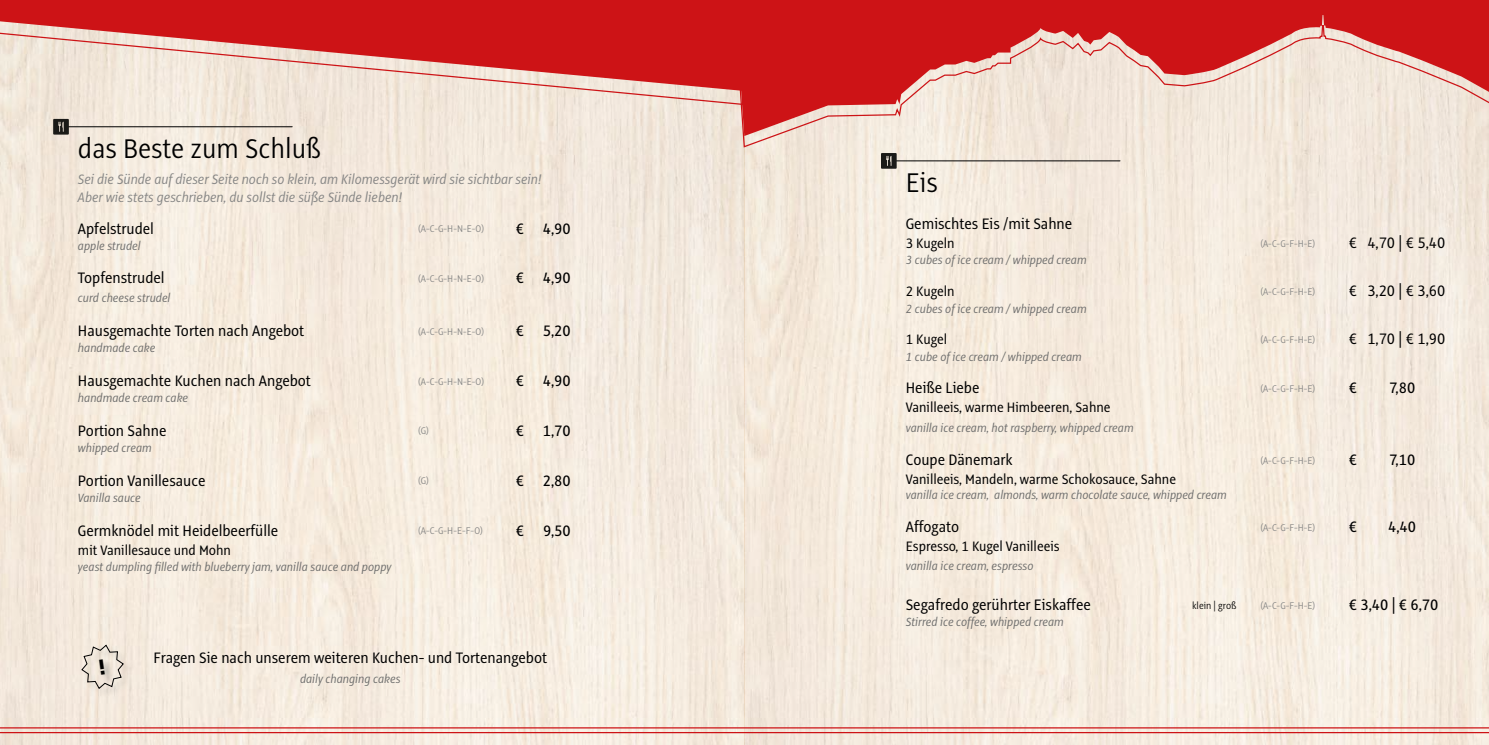
<style>
.page{position:relative;width:1489px;height:745px;background:#fff}
.page>*{position:absolute;margin:0;border:0;box-sizing:border-box;transform-origin:0 0}
.t1{font:300 29.75px "Alto Con";color:#000}
.t2{font:16.62px "Alto Con";color:#000}
.t3{font:500 16.62px "Alto Con";color:#000}
.t4{font:15px "Alto Con";color:#000}
.t5{font:italic 15px/18.8px "Alto Con";color:#878786}
.t6{font:italic 13px "Alto Con";color:#6f6f6e}
.t7{font:300 10.75px "Alto Con";color:#878786}
.t8{font:300 10.75px "Alto Con";color:#000}
</style>
<div class="page">
<img style="left:0;top:109px;width:1488px;height:635px">
<hr style="left:0;top:726px;width:1488px;height:2px;background:#cd1316">
<svg style="left:0;top:104px;width:727px;height:5px;background:#f1e6da"></svg>
<hr style="left:0;top:731px;width:1488px;height:1px;background:#cd1316">
<svg style="left:727px;top:104px;width:761px;height:100px;background:#f2e8dc"></svg>
<svg style="left:729px;top:0;width:759px;height:192px;background:#e7aba4"></svg>
<svg style="left:0;top:0;width:881px;height:104px;background:#da625f"></svg>
<hr style="left:896px;top:160px;width:223px;height:1px;background:#000">
<svg style="left:881px;top:153px;width:15px;height:16px"></svg>
<hr style="left:68px;top:126px;width:224px;height:1px;background:#000">
<svg style="left:53px;top:119px;width:16px;height:15px"></svg>
<div style="left:81px;top:643px;width:53px;height:55px;background:#f1e5d9"></div>
<svg style="left:81px;top:644px;width:43px;height:44px"></svg>
<h1 class="t1" style="left:78px;top:131px;width:244px">das Beste zum Schluß</h1>
<p class="t5" style="left:78px;top:169px;width:465px">Sei die Sünde auf dieser Seite noch so klein, am Kilomessgerät wird sie sichtbar sein!<br>Aber wie stets geschrieben, du sollst die süße Sünde lieben!</p>
<p class="t2" style="left:78px;top:218px;width:78px">Apfelstrudel</p>
<p class="t7" style="left:418px;top:222px;width:67px">(A-C-G-H-N-E-O)</p>
<p class="t3" style="left:515px;top:218px;width:56px">€ 4,90</p>
<p class="t6" style="left:78px;top:238px;width:64px">apple strudel</p>
<p class="t2" style="left:78px;top:268px;width:88px">Topfenstrudel</p>
<p class="t7" style="left:418px;top:272px;width:67px">(A-C-G-H-N-E-O)</p>
<p class="t3" style="left:515px;top:268px;width:56px">€ 4,90</p>
<p class="t6" style="left:78px;top:290px;width:94px">curd cheese strudel</p>
<p class="t2" style="left:78px;top:320px;width:228px">Hausgemachte Torten nach Angebot</p>
<p class="t7" style="left:418px;top:325px;width:67px">(A-C-G-H-N-E-O)</p>
<p class="t3" style="left:515px;top:320px;width:56px">€ 5,20</p>
<p class="t6" style="left:78px;top:340px;width:79px">handmade cake</p>
<p class="t2" style="left:78px;top:370px;width:234px">Hausgemachte Kuchen nach Angebot</p>
<p class="t7" style="left:418px;top:374px;width:67px">(A-C-G-H-N-E-O)</p>
<p class="t3" style="left:515px;top:370px;width:56px">€ 4,90</p>
<p class="t6" style="left:78px;top:390px;width:112px">handmade cream cake</p>
<p class="t2" style="left:78px;top:420px;width:90px">Portion Sahne</p>
<p class="t7" style="left:418px;top:424px;width:12px">(G)</p>
<p class="t3" style="left:515px;top:420px;width:56px">€ 1,70</p>
<p class="t6" style="left:78px;top:440px;width:75px">whipped cream</p>
<p class="t2" style="left:78px;top:470px;width:129px">Portion Vanillesauce</p>
<p class="t7" style="left:418px;top:474px;width:12px">(G)</p>
<p class="t3" style="left:515px;top:470px;width:56px">€ 2,80</p>
<p class="t6" style="left:78px;top:490px;width:64px">Vanilla sauce</p>
<p class="t2" style="left:78px;top:520px;width:202px">Germknödel mit Heidelbeerfülle</p>
<p class="t7" style="left:418px;top:524px;width:66px">(A-C-G-H-E-F-O)</p>
<p class="t3" style="left:515px;top:520px;width:56px">€ 9,50</p>
<p class="t4" style="left:78px;top:540px;width:155px">mit Vanillesauce und Mohn</p>
<p class="t6" style="left:78px;top:559px;width:315px">yeast dumpling filled with blueberry jam, vanilla sauce and poppy</p>
<p class="t2" style="left:153px;top:647px;width:395px">Fragen Sie nach unserem weiteren Kuchen- und Tortenangebot</p>
<p class="t6" style="left:300px;top:671px;width:102px">daily changing cakes</p>
<h1 class="t1" style="left:905px;top:165px;width:34px">Eis</h1>
<p class="t2" style="left:905px;top:213px;width:168px">Gemischtes Eis /mit Sahne</p>
<p class="t4" style="left:905px;top:234px;width:50px">3 Kugeln</p>
<p class="t7" style="left:1260px;top:237px;width:57px">(A-C-G-F-H-E)</p>
<p class="t2" style="left:1348px;top:232px;width:98px">€ 4,70 | € 5,40</p>
<p class="t6" style="left:905px;top:252px;width:182px">3 cubes of ice cream / whipped cream</p>
<p class="t4" style="left:905px;top:282px;width:50px">2 Kugeln</p>
<p class="t7" style="left:1260px;top:285px;width:57px">(A-C-G-F-H-E)</p>
<p class="t2" style="left:1348px;top:281px;width:98px">€ 3,20 | € 3,60</p>
<p class="t6" style="left:905px;top:300px;width:182px">2 cubes of ice cream / whipped cream</p>
<p class="t4" style="left:905px;top:330px;width:43px">1 Kugel</p>
<p class="t7" style="left:1260px;top:333px;width:57px">(A-C-G-F-H-E)</p>
<p class="t2" style="left:1348px;top:329px;width:98px">€ 1,70 | € 1,90</p>
<p class="t6" style="left:905px;top:349px;width:177px">1 cube of ice cream / whipped cream</p>
<p class="t2" style="left:905px;top:378px;width:75px">Heiße Liebe</p>
<p class="t7" style="left:1260px;top:382px;width:57px">(A-C-G-F-H-E)</p>
<p class="t3" style="left:1348px;top:378px;width:10px">€</p>
<p class="t3" style="left:1388px;top:378px;width:28px">7,80</p>
<p class="t4" style="left:905px;top:398px;width:206px">Vanilleeis, warme Himbeeren, Sahne</p>
<p class="t6" style="left:905px;top:420px;width:229px">vanilla ice cream, hot raspberry, whipped cream</p>
<p class="t2" style="left:905px;top:449px;width:108px">Coupe Dänemark</p>
<p class="t7" style="left:1260px;top:453px;width:57px">(A-C-G-F-H-E)</p>
<p class="t3" style="left:1348px;top:449px;width:10px">€</p>
<p class="t3" style="left:1388px;top:449px;width:28px">7,10</p>
<p class="t4" style="left:905px;top:470px;width:272px">Vanilleeis, Mandeln, warme Schokosauce, Sahne</p>
<p class="t6" style="left:905px;top:487px;width:322px">vanilla ice cream, almonds, warm chocolate sauce, whipped cream</p>
<p class="t2" style="left:905px;top:516px;width:55px">Affogato</p>
<p class="t7" style="left:1260px;top:520px;width:57px">(A-C-G-F-H-E)</p>
<p class="t3" style="left:1348px;top:516px;width:10px">€</p>
<p class="t3" style="left:1387px;top:516px;width:29px">4,40</p>
<p class="t4" style="left:905px;top:537px;width:155px">Espresso, 1 Kugel Vanilleeis</p>
<p class="t6" style="left:905px;top:558px;width:129px">vanilla ice cream, espresso</p>
<p class="t2" style="left:905px;top:595px;width:186px">Segafredo gerührter Eiskaffee</p>
<p class="t8" style="left:1192px;top:599px;width:46px">klein | groß</p>
<p class="t7" style="left:1260px;top:599px;width:57px">(A-C-G-F-H-E)</p>
<p class="t3" style="left:1348px;top:595px;width:91px">€ 3,40 | € 6,70</p>
<p class="t6" style="left:905px;top:614px;width:160px">Stirred ice coffee, whipped cream</p>
</div>
